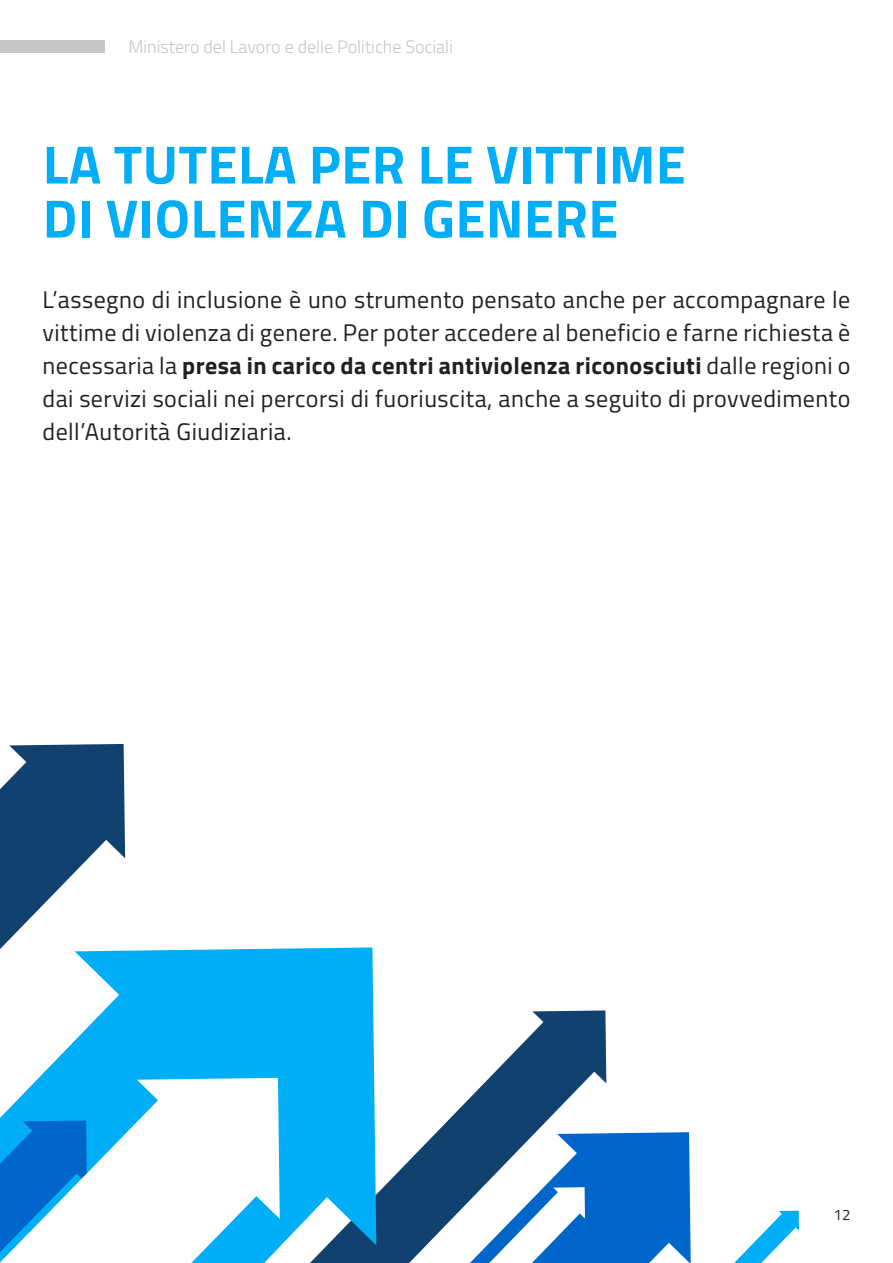
<style>
.page{position:relative;width:893px;height:1263px;background:#fff}
.page>*{position:absolute;margin:0;border:0;box-sizing:border-box;transform-origin:0 0}
.Big_Headline_30_Pt{font:700 54px "Titillium Web";letter-spacing:.01em;color:#00aef7}
.Body_9_5_Pt{font:24px/33px "Titillium Web";letter-spacing:.02em;color:#231f20;text-align:justify}
.t1{font:300 18px "Titillium Web";color:#c6c6c6}
.t2{font:15px "Titillium Web";color:#231f20}
.s1{font-weight:700}
</style>
<div class="page">
<div style="left:0;top:40px;width:105px;height:13px;background:#c6c6c6"></div>
<svg style="left:376px;top:1010px;width:230px;height:253px"></svg>
<svg style="left:470px;top:1132px;width:221px;height:131px"></svg>
<svg style="left:734px;top:1211px;width:65px;height:52px"></svg>
<svg style="left:0;top:744px;width:125px;height:203px"></svg>
<svg style="left:0;top:947px;width:376px;height:316px;fill:#00aef7"></svg>
<svg style="left:0;top:1078px;width:280px;height:185px"></svg>
<p class="t1" style="left:128px;top:34px;width:326px">Ministero del Lavoro e delle Politiche Sociali</p>
<p class="Big_Headline_30_Pt" style="left:43px;top:123px;width:644px">LA TUTELA PER LE VITTIME</p>
<p class="Big_Headline_30_Pt" style="left:43px;top:177px;width:577px">DI VIOLENZA DI GENERE</p>
<p class="Body_9_5_Pt" style="left:43px;top:282px;width:809px">L’assegno di inclusione è uno strumento pensato anche per accompagnare le vittime di violenza di genere. Per poter accedere al beneficio e farne richiesta è necessaria la <span class="s1">presa in carico da centri antiviolenza riconosciuti</span> dalle regioni o dai servizi sociali nei percorsi di fuoriuscita, anche a seguito di provvedimento dell’Autorità Giudiziaria.</p>
<p class="t2" style="left:833px;top:1204px;width:19px">12</p>
</div>
